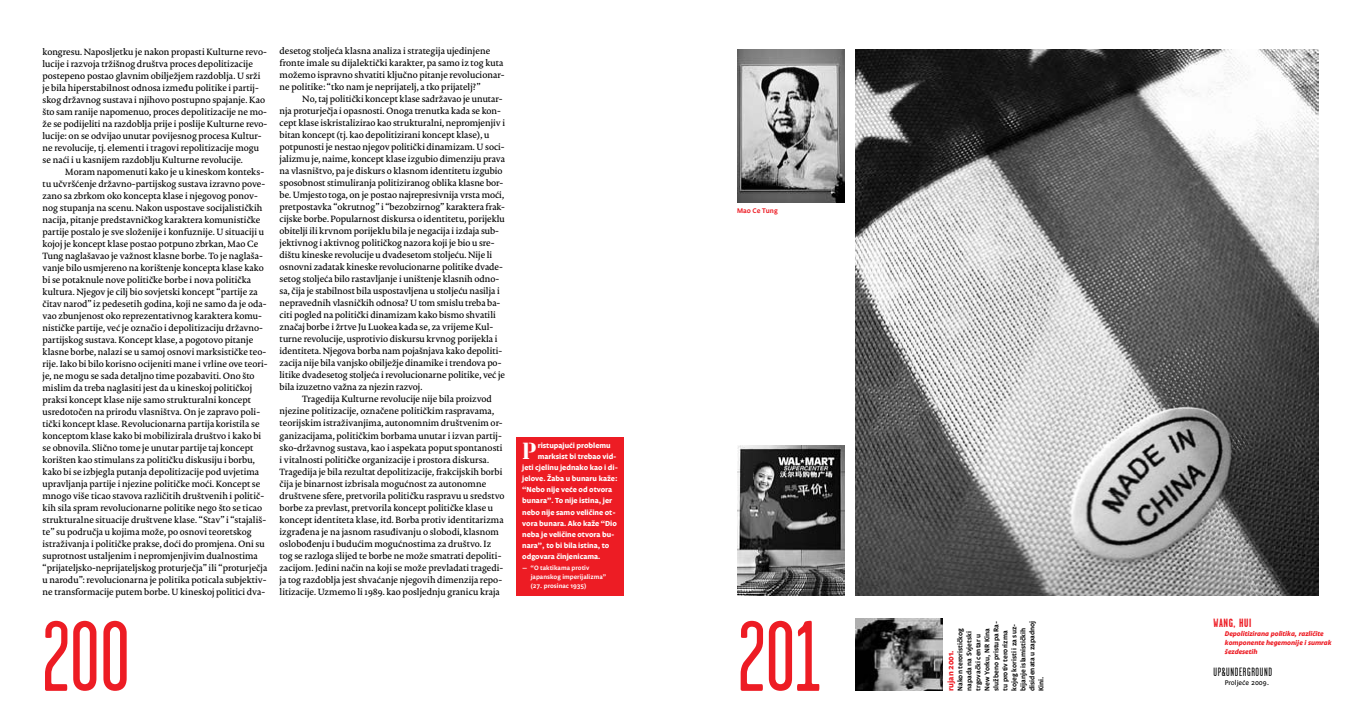
<style>
.page{position:relative;width:1361px;height:709px;background:#fff}
.page>*{position:absolute;margin:0;border:0;box-sizing:border-box;transform-origin:0 0}
.t1{font:100px "Garage Gothic";color:#ed1c24}
.t2{font:500 23px "Le Corbusier Stencil";color:#fff}
.t3{font:12px "Garage Gothic";letter-spacing:.05em;color:#000}
.t4{font:700 12px "Garage Gothic";color:#ed1c24}
.t5{font:9px/12px "Porta Medium F";color:#000}
.t6{font:900 8px "Legato";color:#ed1c24}
.t7{font:700 7.5px "Legato Semi";color:#fff}
.t8{font:7px/9px "Legato Semi";color:#000}
.t9{font:italic 900 7px/9px "Legato";color:#ed1c24}
.t10{font:900 7px "Legato";color:#000}
.t11{font:7px "Legato Semi";color:#ed1c24}
.t12{font:6.5px/9px "Legato Semi";color:#fff}
</style>
<div class="page">
<div style="left:516px;top:437px;width:108px;height:158px;background:#ed1c24"></div>
<img style="left:855px;top:619px;width:87px;height:71px">
<img style="left:855px;top:50px;width:463px;height:545px">
<img style="left:737px;top:50px;width:107px;height:152px">
<img style="left:737px;top:446px;width:107px;height:149px">
<p class="t5" style="left:43px;top:46px;width:226px">kongresu. Naposljetku je nakon propasti Kulturne revo&shy;lucije i razvoja tržišnog društva proces depolitizacije postepeno postao glavnim obilježjem razdoblja. U srži je bila hiperstabilnost odnosa između politike i partij&shy;skog državnog sustava i njihovo postupno spajanje. Kao što sam ranije napomenuo, proces depolitizacije ne mo&shy;že se podijeliti na razdoblja prije i poslije Kulturne revo&shy;lucije: on se odvijao unutar povijesnog procesa Kultur&shy;ne revolucije, tj. elementi i tragovi repolitizacije mogu se naći i u kasnijem razdoblju Kulturne revolucije.</p>
<p class="t5" style="left:43px;top:166px;width:227px;text-indent:23px">Moram napomenuti kako je u kineskom konteks&shy;tu učvršćenje državno-partijskog sustava izravno pove&shy;zano sa zbrkom oko koncepta klase i njegovog ponov&shy;nog stupanja na scenu. Nakon uspostave socijalističkih nacija, pitanje predstavničkog karaktera komunističke partije postalo je sve složenije i konfuznije. U situaciji u kojoj je koncept klase postao potpuno zbrkan, Mao Ce Tung naglašavao je važnost klasne borbe. To je naglaša&shy;vanje bilo usmjereno na korištenje koncepta klase kako bi se potaknule nove političke borbe i nova politička kultura. Njegov je cilj bio sovjetski koncept “partije za čitav narod” iz pedesetih godina, koji ne samo da je oda&shy;vao zbunjenost oko reprezentativnog karaktera komu&shy;nističke partije, već je označio i depolitizaciju državno&shy;partijskog sustava. Koncept klase, a pogotovo pitanje klasne borbe, nalazi se u samoj osnovi marksističke teo&shy;rije. Iako bi bilo korisno ocijeniti mane i vrline ove teori&shy;je, ne mogu se sada detaljno time pozabaviti. Ono što mislim da treba naglasiti jest da u kineskoj političkoj praksi koncept klase nije samo strukturalni koncept usredotočen na prirodu vlasništva. On je zapravo poli&shy;tički koncept klase. Revolucionarna partija koristila se konceptom klase kako bi mobilizirala društvo i kako bi se obnovila. Slično tome je unutar partije taj koncept korišten kao stimulans za političku diskusiju i borbu, kako bi se izbjegla putanja depolitizacije pod uvjetima upravljanja partije i njezine političke moći. Koncept se mnogo više ticao stavova različitih društvenih i politič&shy;kih sila spram revolucionarne politike nego što se ticao strukturalne situacije društvene klase. “Stav” i “stajališ&shy;te” su područja u kojima može, po osnovi teoretskog istraživanja i političke prakse, doći do promjena. Oni su suprotnost ustaljenim i nepromjenjivim dualnostima “prijateljsko-neprijateljskog proturječja” ili “proturječja u narodu”: revolucionarna je politika poticala subjektiv&shy;ne transformacije putem borbe. U kineskoj politici dva-</p>
<p class="t5" style="left:279px;top:46px;width:226px">desetog stoljeća klasna analiza i strategija ujedinjene fronte imale su dijalektički karakter, pa samo iz tog kuta možemo ispravno shvatiti ključno pitanje revolucionar&shy;ne politike: “tko nam je neprijatelj, a tko prijatelj?”</p>
<p class="t5" style="left:279px;top:94px;width:227px;text-indent:23px">No, taj politički koncept klase sadržavao je unutar&shy;nja proturječja i opasnosti. Onoga trenutka kada se kon&shy;cept klase iskristalizirao kao strukturalni, nepromjenjiv i bitan koncept (tj. kao depolitizirani koncept klase), u potpunosti je nestao njegov politički dinamizam. U soci&shy;jalizmu je, naime, koncept klase izgubio dimenziju prava na vlasništvo, pa je diskurs o klasnom identitetu izgubio sposobnost stimuliranja politiziranog oblika klasne bor&shy;be. Umjesto toga, on je postao najrepresivnija vrsta moći, pretpostavka “okrutnog” i “bezobzirnog” karaktera frak&shy;cijske borbe. Popularnost diskursa o identitetu, porijeklu obitelji ili krvnom porijeklu bila je negacija i izdaja sub&shy;jektivnog i aktivnog političkog nazora koji je bio u sre&shy;dištu kineske revolucije u dvadesetom stoljeću. Nije li osnovni zadatak kineske revolucionarne politike dvade&shy;setog stoljeća bilo rastavljanje i uništenje klasnih odno&shy;sa, čija je stabilnost bila uspostavljena u stoljeću nasilja i nepravednih vlasničkih odnosa? U tom smislu treba ba&shy;citi pogled na politički dinamizam kako bismo shvatili značaj borbe i žrtve Ju Luokea kada se, za vrijeme Kul&shy;turne revolucije, usprotivio diskursu krvnog porijekla i identiteta. Njegova borba nam pojašnjava kako depoliti&shy;zacija nije bila vanjsko obilježje dinamike i trendova po&shy;litike dvadesetog stoljeća i revolucionarne politike, već je bila izuzetno važna za njezin razvoj.</p>
<p class="t5" style="left:279px;top:394px;width:226px;text-indent:23px">Tragedija Kulturne revolucije nije bila proizvod njezine politizacije, označene političkim raspravama, teorijskim istraživanjima, autonomnim društvenim or&shy;ganizacijama, političkim borbama unutar i izvan partij&shy;sko-državnog sustava, kao i aspekata poput spontanosti i vitalnosti političke organizacije i prostora diskursa.<br>Tragedija je bila rezultat depolitizacije, frakcijskih borbi čija je binarnost izbrisala mogućnost za autonomne društvene sfere, pretvorila političku raspravu u sredstvo borbe za prevlast, pretvorila koncept političke klase u koncept identiteta klase, itd. Borba protiv identitarizma izgrađena je na jasnom rasuđivanju o slobodi, klasnom oslobođenju i budućim mogućnostima za društvo. Iz tog se razloga slijed te borbe ne može smatrati depoliti&shy;zacijom. Jedini način na koji se može prevladati tragedi&shy;ja tog razdoblja jest shvaćanje njegovih dimenzija repo&shy;litizacije. Uzmemo li 1989. kao posljednju granicu kraja</p>
<h2 class="t2" style="left:522px;top:437px;width:16px">P</h2>
<p class="t7" style="left:538px;top:441px;width:75px">ristupajući problemu</p>
<p class="t7" style="left:538px;top:452px;width:81px">marksist bi trebao vid-</p>
<p class="t7" style="left:522px;top:463px;width:97px">jeti cjelinu jednako kao i di-</p>
<p class="t7" style="left:522px;top:474px;width:97px">jelove. Žaba u bunaru kaže:</p>
<p class="t7" style="left:522px;top:485px;width:91px">“Nebo nije veće od otvora</p>
<p class="t7" style="left:522px;top:496px;width:91px">bunara”. To nije istina, jer</p>
<p class="t7" style="left:522px;top:507px;width:95px">nebo nije samo veličine ot-</p>
<p class="t7" style="left:522px;top:518px;width:96px">vora bunara. Ako kaže “Dio</p>
<p class="t7" style="left:522px;top:529px;width:93px">neba je veličine otvora bu-</p>
<p class="t7" style="left:522px;top:540px;width:89px">nara”, to bi bila istina, to</p>
<p class="t7" style="left:522px;top:551px;width:80px">odgovara činjenicama.</p>
<p class="t12" style="left:531px;top:564px;width:77px;text-indent:-9px">— “O taktikama protiv japanskog imperijalizma” (27. prosinac 1935)</p>
<p class="t11" style="left:737px;top:207px;width:42px">Mao Ce Tung</p>
<h1 class="t1" style="left:43px;top:604px;width:89px">200</h1>
<h1 class="t1" style="left:738px;top:604px;width:84px">201</h1>
<h3 class="t4" style="left:1213px;top:616px;width:6px">WANG</h3>
<h3 class="t4" style="left:1233px;top:616px;width:11px">, HUI</h3>
<p class="t8" style="left:956px;top:691px;width:72px;rotate:-90deg">Nakon terorističkog napada na Svjetski trgovački centar u<br>New Yorku, NR Kina službeno pristupa Ra&shy;tu protiv terorizma kojeg koristi i za suz&shy;bijanje islamističkih disidenata u zapadnoj<br>Kini.</p>
<p class="t9" style="left:1225px;top:629px;width:108px">Depolitizirana politika, različite komponente hegemonije i sumrak šezdesetih</p>
<h3 class="t3" style="left:1213px;top:665px;width:60px">UP&amp;UNDERGROUND</h3>
<p class="t10" style="left:1225px;top:678px;width:46px">Proljeće 2009.</p>
<p class="t6" style="left:946px;top:691px;width:42px;rotate:-90deg">rujan 2001.</p>
</div>
